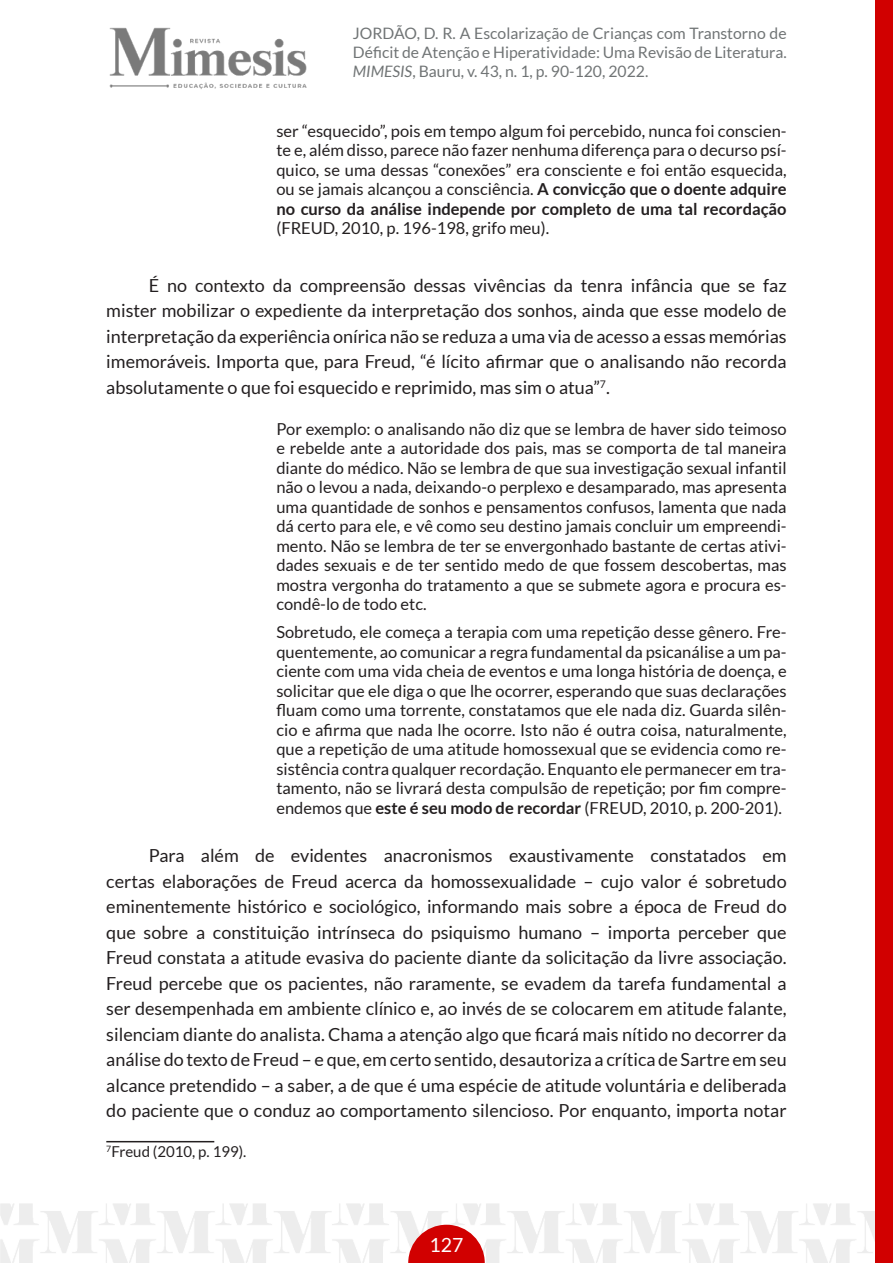
<style>
.page{position:relative;width:893px;height:1263px;background:#fff}
.page>*{position:absolute;margin:0;border:0;box-sizing:border-box;transform-origin:0 0}
.t1{font:19.5px "Lato";color:#fff}
.CORPO_DO_TEXTO{font:18px/25.5px "Lato";color:#231f20;text-align:justify}
.CITAÇÃO{font:16.5px/19.5px "Lato";color:#231f20;text-align:justify}
.t2{font:15.75px/18.9px "Lato";color:#707475;text-align:justify}
.NOTA{font:15px "Lato";color:#231f20}
.s1{font-style:italic}
.s2{font-weight:700}
</style>
<div class="page">
<img style="left:0;top:1203px;width:876px;height:60px">
<img style="left:109px;top:27px;width:198px;height:62px">
<div style="left:876px;top:0;width:17px;height:1263px;background:#d10000"></div>
<svg style="left:408px;top:1225px;width:77px;height:38px;background:#d93535"></svg>
<hr style="left:106px;top:1141px;width:108px;height:1px;background:#231f20">
<p class="t2" style="left:353px;top:23px;width:435px">JORDÃO, D. R. A Escolarização de Crianças com Transtorno de Déficit de Atenção e Hiperatividade: Uma Revisão de Literatura.<br><span class="s1">MIMESIS</span>, Bauru, v. 43, n. 1, p. 90-120, 2022.</p>
<p class="CITAÇÃO" style="left:276px;top:121px;width:512px">ser “esquecido”, pois em tempo algum foi percebido, nunca foi conscien&shy;te e, além disso, parece não fazer nenhuma diferença para o decurso psí&shy;quico, se uma dessas “conexões” era consciente e foi então esquecida, ou se jamais alcançou a consciência. <span class="s2">A convicção que o doente adquire no curso da análise independe por completo de uma tal recordação </span>(FREUD, 2010, p. 196-198, grifo meu).</p>
<p class="CORPO_DO_TEXTO" style="left:106px;top:272px;width:682px;text-indent:43px">É no contexto da compreensão dessas vivências da tenra infância que se faz mister mobilizar o expediente da interpretação dos sonhos, ainda que esse modelo de interpretação da experiência onírica não se reduza a uma via de acesso a essas memórias imemoráveis. Importa que, para Freud, “é lícito afirmar que o analisando não recorda absolutamente o que foi esquecido e reprimido, mas sim o atua”<sup>7</sup>.</p>
<p class="CITAÇÃO" style="left:276px;top:419px;width:512px">Por exemplo: o analisando não diz que se lembra de haver sido teimoso e rebelde ante a autoridade dos pais, mas se comporta de tal maneira diante do médico. Não se lembra de que sua investigação sexual infantil não o levou a nada, deixando-o perplexo e desamparado, mas apresenta uma quantidade de sonhos e pensamentos confusos, lamenta que nada dá certo para ele, e vê como seu destino jamais concluir um empreendi&shy;mento. Não se lembra de ter se envergonhado bastante de certas ativi&shy;dades sexuais e de ter sentido medo de que fossem descobertas, mas mostra vergonha do tratamento a que se submete agora e procura es&shy;condê-lo de todo etc.</p>
<p class="CITAÇÃO" style="left:276px;top:622px;width:512px">Sobretudo, ele começa a terapia com uma repetição desse gênero. Fre&shy;quentemente, ao comunicar a regra fundamental da psicanálise a um pa&shy;ciente com uma vida cheia de eventos e uma longa história de doença, e solicitar que ele diga o que lhe ocorrer, esperando que suas declarações fluam como uma torrente, constatamos que ele nada diz. Guarda silên&shy;cio e afirma que nada lhe ocorre. Isto não é outra coisa, naturalmente, que a repetição de uma atitude homossexual que se evidencia como re&shy;sistência contra qualquer recordação. Enquanto ele permanecer em tra&shy;tamento, não se livrará desta compulsão de repetição; por fim compre&shy;endemos que <span class="s2">este é seu modo de recordar</span> (FREUD, 2010, p. 200-201).</p>
<p class="CORPO_DO_TEXTO" style="left:106px;top:843px;width:682px;text-indent:43px">Para além de evidentes anacronismos exaustivamente constatados em certas elaborações de Freud acerca da homossexualidade – cujo valor é sobretudo eminentemente histórico e sociológico, informando mais sobre a época de Freud do que sobre a constituição intrínseca do psiquismo humano – importa perceber que Freud constata a atitude evasiva do paciente diante da solicitação da livre associação.<br>Freud percebe que os pacientes, não raramente, se evadem da tarefa fundamental a ser desempenhada em ambiente clínico e, ao invés de se colocarem em atitude falante, silenciam diante do analista. Chama a atenção algo que ficará mais nítido no decorrer da análise do texto de Freud – e que, em certo sentido, desautoriza a crítica de Sartre em seu alcance pretendido – a saber, a de que é uma espécie de atitude voluntária e deliberada do paciente que o conduz ao comportamento silencioso. Por enquanto, importa notar</p>
<p class="NOTA" style="left:106px;top:1143px;width:142px"><sup>7</sup>Freud (2010, p. 199).</p>
<p class="t1" style="left:429px;top:1234px;width:35px">127</p>
</div>
